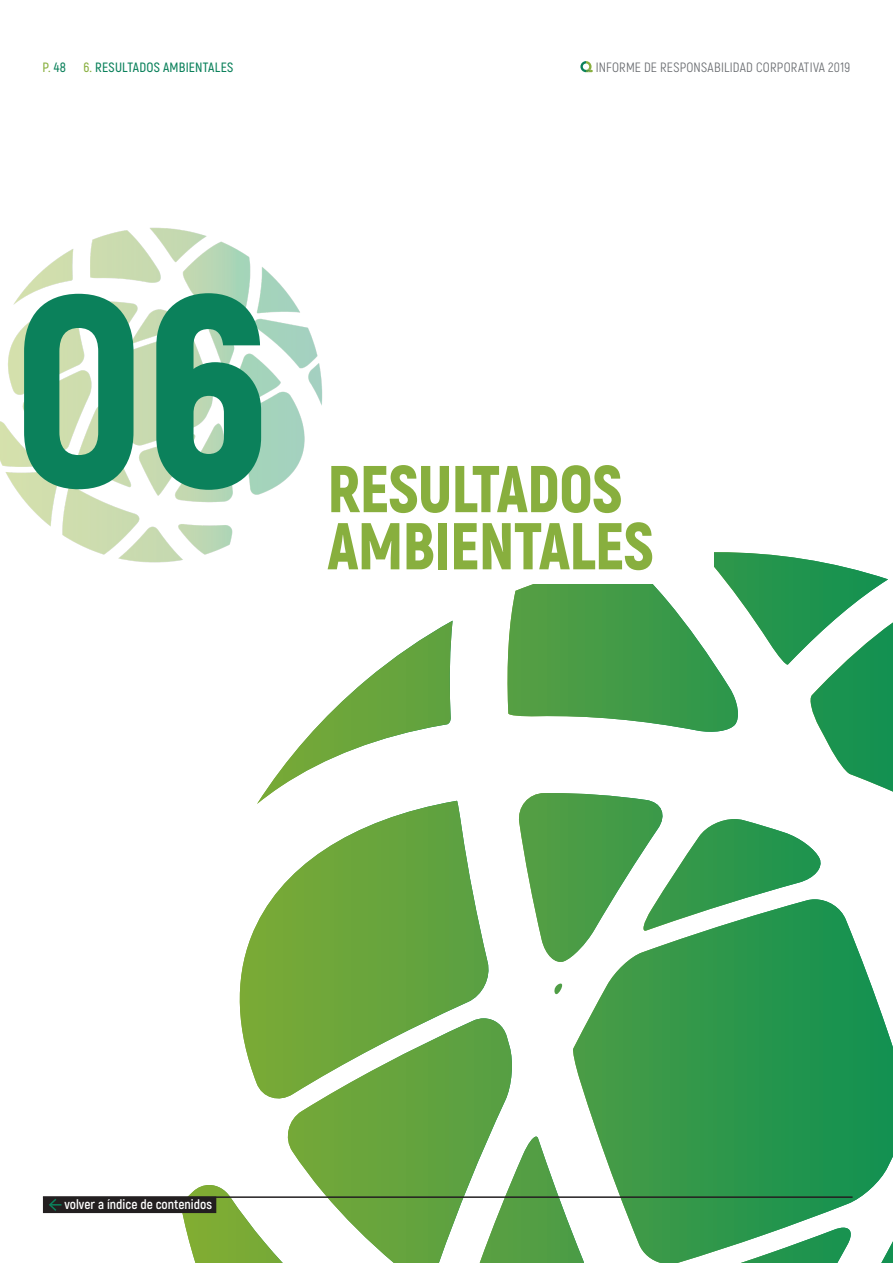
<style>
.page{position:relative;width:893px;height:1263px;background:#fff}
.page>*{position:absolute;margin:0;border:0;box-sizing:border-box;transform-origin:0 0}
.t1{font:900 66px/57.2px "Akrobat";letter-spacing:-.01em;color:#88af3e;scale:.95 1}
.t2{font:13.5px "Akrobat";letter-spacing:.02em;color:#696c70}
.t3{font:700 13.5px "Akrobat";color:#fff}
.t4{font:600 13.5px "Akrobat";letter-spacing:.02em;color:#0b815b}
.t5{font:600 13.5px "Akrobat";color:#88af3e}
.s1{color:#0b815b}
.s2{color:#88af3e}
</style>
<div class="page">
<svg style="left:181px;top:552px;width:712px;height:711px"></svg>
<img style="left:0;top:227px;width:323px;height:336px">
<hr style="left:43px;top:1196px;width:810px;height:2px;background:#231f20">
<svg style="left:580px;top:61px;width:13px;height:11px"></svg>
<div style="left:43px;top:1196px;width:173px;height:17px;background:#231f20"></div>
<svg style="left:49px;top:1199px;width:13px;height:12px"></svg>
<div style="left:315px;top:450px;width:399px;height:133px;background:#fff"></div>
<svg style="left:24px;top:293px;width:237px;height:197px;background:#58a786"></svg>
<p class="t5" style="left:43px;top:59px;width:25px">P. <span class="s1">48</span></p>
<p class="t4" style="left:83px;top:59px;width:151px"><span class="s2">6.</span> RESULTADOS AMBIENTALES</p>
<p class="t2" style="left:596px;top:59px;width:256px">INFORME DE RESPONSABILIDAD CORPORATIVA 2019</p>
<h1 class="t1" style="left:327px;top:460px;width:345px">RESULTADOS<br>AMBIENTALES</h1>
<p class="t3" style="left:64px;top:1196px;width:149px">volver a índice de contenidos</p>
</div>
